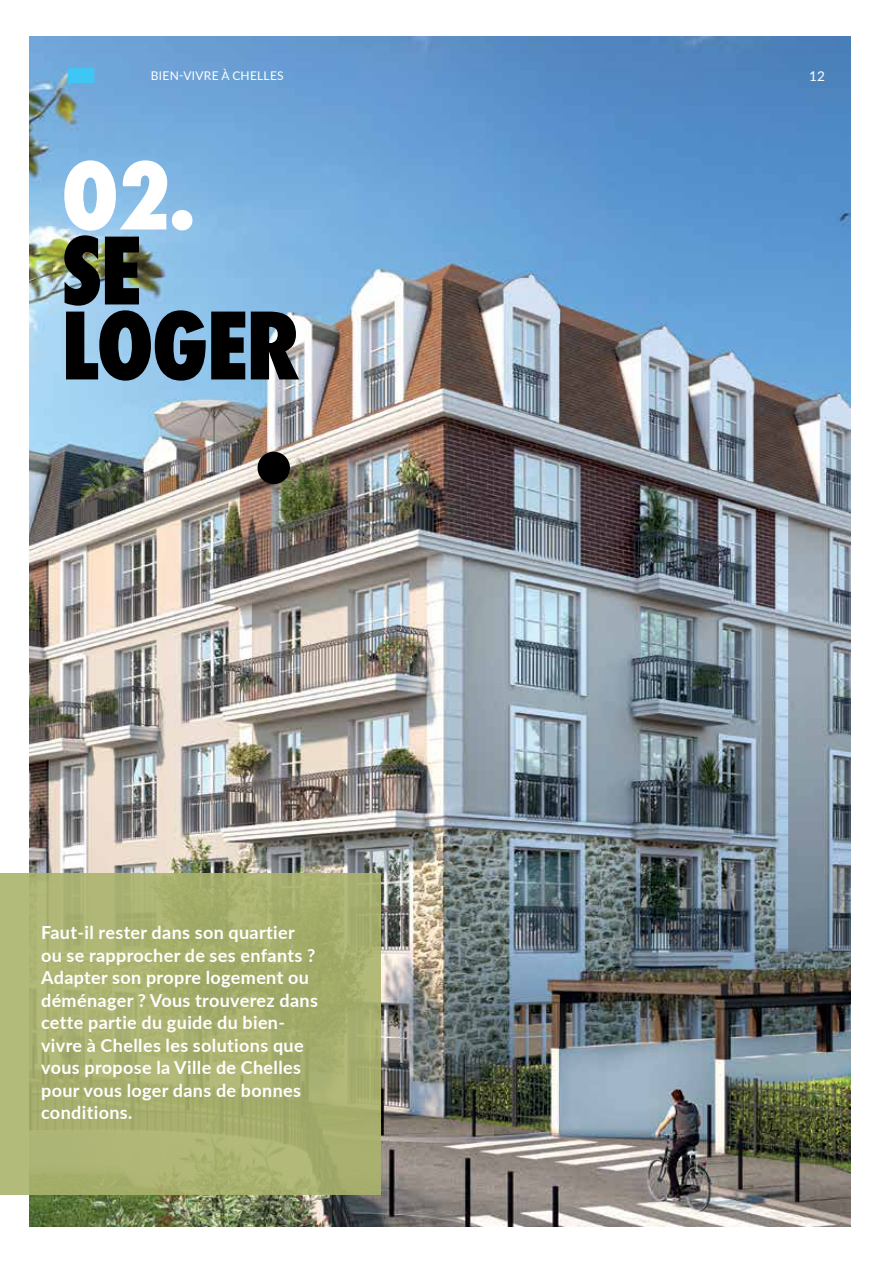
<style>
.page{position:relative;width:893px;height:1263px;background:#fff}
.page>*{position:absolute;margin:0;border:0;box-sizing:border-box;transform-origin:0 0}
.t1{font:800 condensed 90px/75px "Futura";letter-spacing:-.025em;color:#000}
.t2{font:800 condensed 90px "Futura";color:#fff}
.t3{font:700 18px/22.5px "Lato";letter-spacing:.02em;color:#fff}
.t4{font:13.5px "Lato";color:#fff}
.t5{font:12px "Lato";letter-spacing:.02em;color:#fff}
</style>
<div class="page">
<img style="left:29px;top:36px;width:821px;height:1191px">
<div style="left:0;top:874px;width:381px;height:321px;background:#abb46d"></div>
<div style="left:258px;top:452px;width:32px;height:32px;background:#000;border-radius:50%"></div>
<div style="left:68px;top:68px;width:26px;height:15px;background:#3ec7f4"></div>
<p class="t5" style="left:151px;top:67px;width:134px">BIEN-VIVRE À CHELLES</p>
<p class="t4" style="left:809px;top:66px;width:17px">12</p>
<h1 class="t2" style="left:61px;top:135px;width:136px">O2.</h1>
<h1 class="t1" style="left:61px;top:234px;width:241px">SE<br>LOGER</h1>
<p class="t3" style="left:41px;top:921px;width:278px">Faut-il rester dans son quartier ou se rapprocher de ses enfants ?<br>Adapter son propre logement ou déménager ? Vous trouverez dans cette partie du guide du bien&shy;vivre à Chelles les solutions que vous propose la Ville de Chelles pour vous loger dans de bonnes conditions.</p>
</div>
